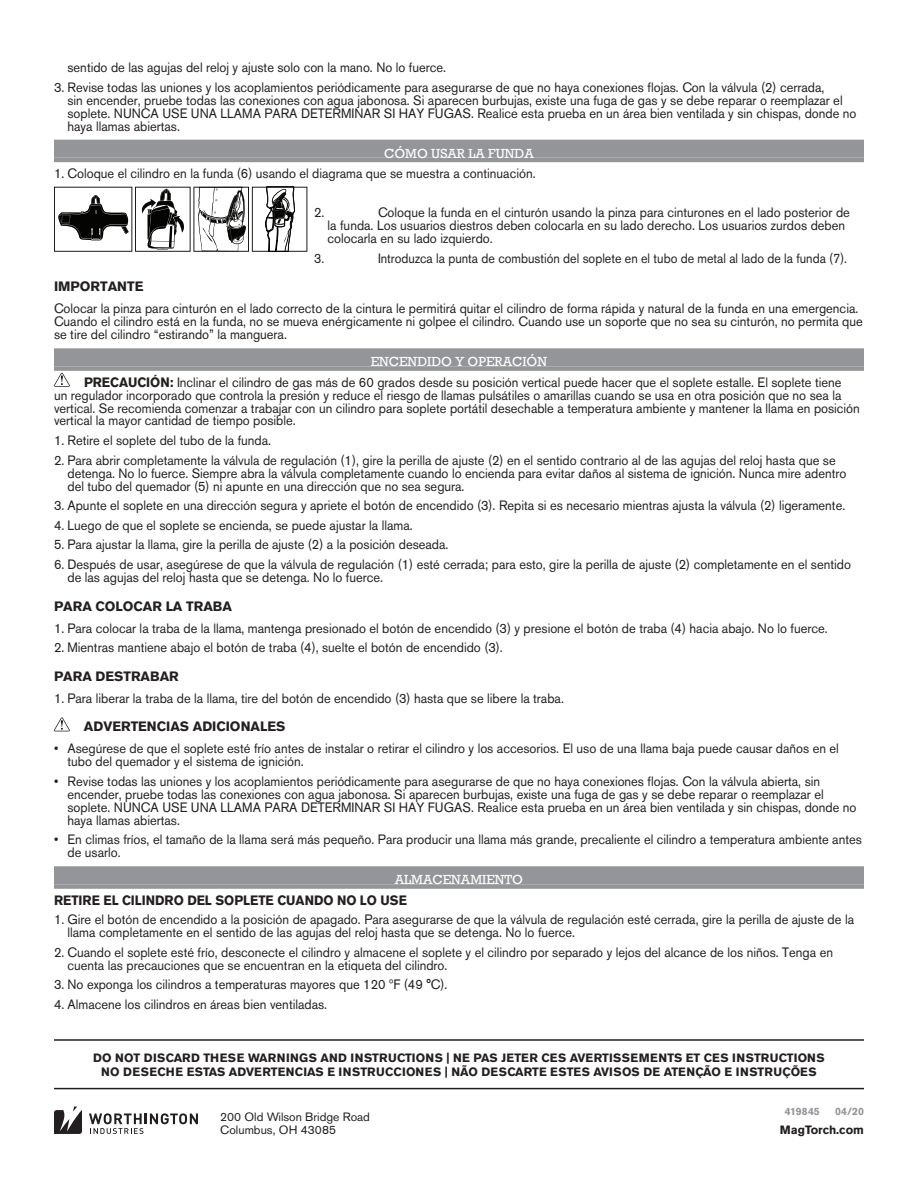
<style>
.page{position:relative;width:918px;height:1188px;background:#fff}
.page>*{position:absolute;margin:0;border:0;box-sizing:border-box;transform-origin:0 0}
.DANGER_or_WARNING{font:13.5px/12.9px "Akzidenz Grotesk BE";color:#231f20;scale:.95 1}
.basic__no_indent{font:13.5px/12.9px "Akzidenz Grotesk BE";color:#231f20;scale:.95 1}
.DANGER_or_WARNING-2{font:13.5px "Akzidenz Grotesk BE";color:#231f20;scale:.92 1}
.DANGER_or_WARNING-3{font:700 13.5px "Akzidenz Grotesk BE";color:#231f20}
.Section_Header_-_Gre{font:13.5px "Rockwell";color:#fff}
.DANGER_or_WARNING-4{font:700 13.5px "Akzidenz Grotesk BE";color:#231f20;scale:.95 1}
.t1{font:700 12px "Akzidenz Grotesk Std";color:#231f20}
.t2{font:700 12px "Akzidenz Grotesk Std";letter-spacing:.02em;color:#231f20}
.Body_-_no_indent{font:12px "Akzidenz Grotesk Std";color:#231f20}
.t3{font:700 10.5px "Akzidenz Grotesk Std";color:#939598}
.s1{font-weight:700}
</style>
<div class="page">
<div style="left:54px;top:140px;width:810px;height:18px;background:#939598"></div>
<hr style="left:54px;top:158px;width:810px;height:4px;background:#939598">
<div style="left:54px;top:348px;width:810px;height:18px;background:#939598"></div>
<div style="left:54px;top:366px;width:810px;height:5px;background:#939598"></div>
<div style="left:54px;top:866px;width:810px;height:18px;background:#939598"></div>
<div style="left:54px;top:884px;width:810px;height:5px;background:#939598"></div>
<svg style="left:54px;top:373px;width:16px;height:14px"></svg>
<svg style="left:54px;top:717px;width:16px;height:14px"></svg>
<svg style="left:54px;top:187px;width:253px;height:65px"></svg>
<svg style="left:89px;top:1113px;width:109px;height:21px"></svg>
<svg style="left:54px;top:1107px;width:28px;height:27px"></svg>
<hr style="left:54px;top:1039px;width:810px;height:2px;background:#231f20">
<hr style="left:54px;top:1088px;width:810px;height:1px;background:#231f20">
<p class="DANGER_or_WARNING" style="left:68px;top:61px;width:400px">sentido de las agujas del reloj y ajuste solo con la mano. No lo fuerce.</p>
<p class="DANGER_or_WARNING" style="left:68px;top:81px;width:832px;text-indent:-14px">3. Revise todas las uniones y los acoplamientos periódicamente para asegurarse de que no haya conexiones flojas. Con la válvula (2) cerrada,<br>sin encender, pruebe todas las conexiones con agua jabonosa. Si aparecen burbujas, existe una fuga de gas y se debe reparar o reemplazar el soplete. NUNCA USE UNA LLAMA PARA DETERMINAR SI HAY FUGAS. Realice esta prueba en un área bien ventilada y sin chispas, donde no haya llamas abiertas.</p>
<p class="Section_Header_-_Gre" style="left:384px;top:145px;width:151px">CÓMO USAR LA FUNDA</p>
<p class="DANGER_or_WARNING" style="left:54px;top:167px;width:509px">1. Coloque el cilindro en la funda (6) usando el diagrama que se muestra a continuación.</p>
<p class="DANGER_or_WARNING" style="left:314px;top:206px;width:12px">2.</p>
<p class="DANGER_or_WARNING" style="left:328px;top:206px;width:551px;text-indent:50px">Coloque la funda en el cinturón usando la pinza para cinturones en el lado posterior de la funda. Los usuarios diestros deben colocarla en su lado derecho. Los usuarios zurdos deben colocarla en su lado izquierdo.</p>
<p class="DANGER_or_WARNING-2" style="left:314px;top:250px;width:12px">3.</p>
<p class="DANGER_or_WARNING-2" style="left:378px;top:250px;width:511px">Introduzca la punta de combustión del soplete en el tubo de metal al lado de la funda (7).</p>
<p class="DANGER_or_WARNING-3" style="left:54px;top:279px;width:91px">IMPORTANTE</p>
<p class="basic__no_indent" style="left:54px;top:302px;width:853px">Colocar la pinza para cinturón en el lado correcto de la cintura le permitirá quitar el cilindro de forma rápida y natural de la funda en una emergencia.<br>Cuando el cilindro está en la funda, no se mueva enérgicamente ni golpee el cilindro. Cuando use un soporte que no sea su cinturón, no permita que se tire del cilindro “estirando” la manguera.</p>
<p class="Section_Header_-_Gre" style="left:371px;top:354px;width:178px">ENCENDIDO Y OPERACIÓN</p>
<p class="DANGER_or_WARNING" style="left:54px;top:376px;width:850px;text-indent:30px"><span class="s1">PRECAUCIÓN:</span> Inclinar el cilindro de gas más de 60 grados desde su posición vertical puede hacer que el soplete estalle. El soplete tiene<br>un regulador incorporado que controla la presión y reduce el riesgo de llamas pulsátiles o amarillas cuando se usa en otra posición que no sea la vertical. Se recomienda comenzar a trabajar con un cilindro para soplete portátil desechable a temperatura ambiente y mantener la llama en posición vertical la mayor cantidad de tiempo posible.</p>
<p class="DANGER_or_WARNING" style="left:54px;top:434px;width:230px">1. Retire el soplete del tubo de la funda.</p>
<p class="DANGER_or_WARNING" style="left:68px;top:454px;width:821px;text-indent:-14px">2. Para abrir completamente la válvula de regulación (1), gire la perilla de ajuste (2) en el sentido contrario al de las agujas del reloj hasta que se detenga. No lo fuerce. Siempre abra la válvula completamente cuando lo encienda para evitar daños al sistema de ignición. Nunca mire adentro del tubo del quemador (5) ni apunte en una dirección que no sea segura.</p>
<p class="DANGER_or_WARNING" style="left:54px;top:499px;width:835px">3. Apunte el soplete en una dirección segura y apriete el botón de encendido (3). Repita si es necesario mientras ajusta la válvula (2) ligeramente.</p>
<p class="DANGER_or_WARNING" style="left:54px;top:519px;width:379px">4. Luego de que el soplete se encienda, se puede ajustar la llama.</p>
<p class="DANGER_or_WARNING" style="left:54px;top:538px;width:417px">5. Para ajustar la llama, gire la perilla de ajuste (2) a la posición deseada.</p>
<p class="DANGER_or_WARNING" style="left:68px;top:558px;width:826px;text-indent:-14px">6. Después de usar, asegúrese de que la válvula de regulación (1) esté cerrada; para esto, gire la perilla de ajuste (2) completamente en el sentido de las agujas del reloj hasta que se detenga. No lo fuerce.</p>
<p class="DANGER_or_WARNING-3" style="left:54px;top:598px;width:180px">PARA COLOCAR LA TRABA</p>
<p class="DANGER_or_WARNING" style="left:54px;top:621px;width:816px">1. Para colocar la traba de la llama, mantenga presionado el botón de encendido (3) y presione el botón de traba (4) hacia abajo. No lo fuerce.</p>
<p class="DANGER_or_WARNING" style="left:54px;top:641px;width:474px">2. Mientras mantiene abajo el botón de traba (4), suelte el botón de encendido (3).</p>
<p class="DANGER_or_WARNING-3" style="left:54px;top:668px;width:126px">PARA DESTRABAR</p>
<p class="DANGER_or_WARNING" style="left:54px;top:692px;width:538px">1. Para liberar la traba de la llama, tire del botón de encendido (3) hasta que se libere la traba.</p>
<p class="DANGER_or_WARNING-3" style="left:84px;top:719px;width:203px">ADVERTENCIAS ADICIONALES</p>
<p class="DANGER_or_WARNING" style="left:68px;top:742px;width:814px;text-indent:-14px">• Asegúrese de que el soplete esté frío antes de instalar o retirar el cilindro y los accesorios. El uso de una llama baja puede causar daños en el tubo del quemador y el sistema de ignición.</p>
<p class="DANGER_or_WARNING" style="left:68px;top:775px;width:832px;text-indent:-14px">• Revise todas las uniones y los acoplamientos periódicamente para asegurarse de que no haya conexiones flojas. Con la válvula abierta, sin encender, pruebe todas las conexiones con agua jabonosa. Si aparecen burbujas, existe una fuga de gas y se debe reparar o reemplazar el soplete. NUNCA USE UNA LLAMA PARA DETERMINAR SI HAY FUGAS. Realice esta prueba en un área bien ventilada y sin chispas, donde no haya llamas abiertas.</p>
<p class="DANGER_or_WARNING" style="left:68px;top:833px;width:838px;text-indent:-14px">• En climas fríos, el tamaño de la llama será más pequeño. Para producir una llama más grande, precaliente el cilindro a temperatura ambiente antes de usarlo.</p>
<p class="Section_Header_-_Gre" style="left:395px;top:872px;width:130px">ALMACENAMIENTO</p>
<p class="DANGER_or_WARNING-4" style="left:54px;top:892px;width:373px">RETIRE EL CILINDRO DEL SOPLETE CUANDO NO LO USE</p>
<p class="DANGER_or_WARNING" style="left:68px;top:913px;width:829px;text-indent:-14px">1. Gire el botón de encendido a la posición de apagado. Para asegurarse de que la válvula de regulación esté cerrada, gire la perilla de ajuste de la llama completamente en el sentido de las agujas del reloj hasta que se detenga. No lo fuerce.</p>
<p class="DANGER_or_WARNING" style="left:68px;top:946px;width:807px;text-indent:-14px">2. Cuando el soplete esté frío, desconecte el cilindro y almacene el soplete y el cilindro por separado y lejos del alcance de los niños. Tenga en cuenta las precauciones que se encuentran en la etiqueta del cilindro.</p>
<p class="DANGER_or_WARNING" style="left:54px;top:978px;width:416px">3. No exponga los cilindros a temperaturas mayores que 120 ºF (49 °C).</p>
<p class="DANGER_or_WARNING" style="left:54px;top:998px;width:289px">4. Almacene los cilindros en áreas bien ventiladas.</p>
<p class="t2" style="left:93px;top:1051px;width:733px">DO NOT DISCARD THESE WARNINGS AND INSTRUCTIONS | NE PAS JETER CES AVERTISSEMENTS ET CES INSTRUCTIONS</p>
<p class="t1" style="left:101px;top:1064px;width:717px">NO DESECHE ESTAS ADVERTENCIAS E INSTRUCCIONES | NÃO DESCARTE ESTES AVISOS DE ATENÇÃO E INSTRUÇÕES</p>
<p class="Body_-_no_indent" style="left:220px;top:1109px;width:151px">200 Old Wilson Bridge Road</p>
<p class="Body_-_no_indent" style="left:220px;top:1123px;width:117px">Columbus, OH 43085</p>
<p class="t1" style="left:780px;top:1123px;width:86px">MagTorch.com</p>
<p class="t3" style="left:785px;top:1105px;width:37px">419845</p>
<p class="t3" style="left:835px;top:1105px;width:30px">04/20</p>
</div>
